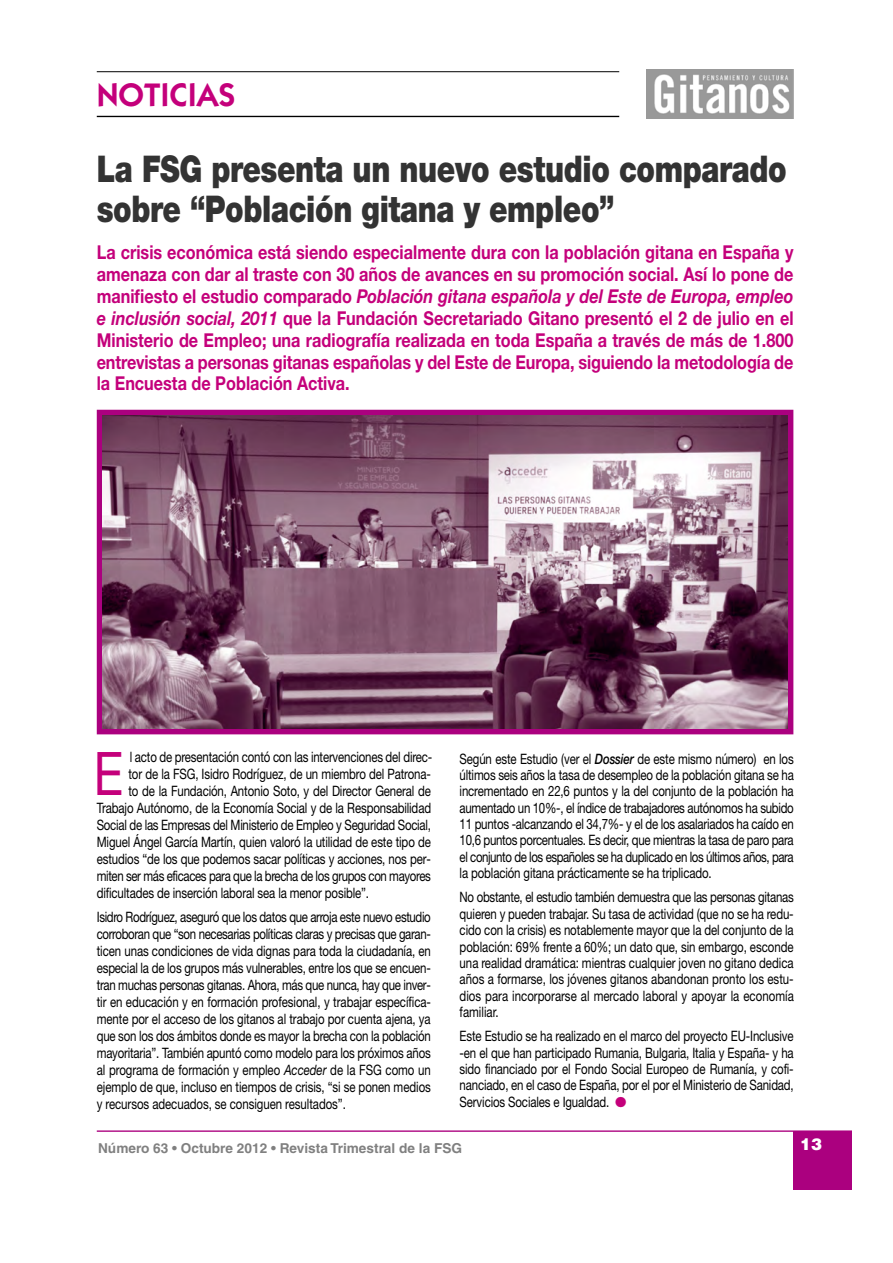
<style>
.page{position:relative;width:893px;height:1263px;background:#fff}
.page>*{position:absolute;margin:0;border:0;box-sizing:border-box;transform-origin:0 0}
.t1{font:60.15px "Helvetica Neue";color:#c4007b;scale:.8 1}
.t2{font:900 36.9px/39.6px "Helvetica Neue";letter-spacing:-.015em;color:#333;scale:.8 1}
.t3{font:600 32.7px "Itc Kabel";color:#c4007b}
.t4{font:700 19.05px/21.9px "Helvetica Neue";color:#c4007b;text-align:justify;scale:.85 1}
.t5{font:900 16.35px "Helvetica";color:#fff}
.t6{font:14.4px/16.4px "Helvetica Neue";letter-spacing:-.01em;color:#000;text-align:justify;scale:.8 1}
.t7{font:14.4px "Helvetica Neue";letter-spacing:-.03em;color:#000;scale:.8 1}
.t8{font:700 13.65px "Helvetica";color:#808080}
.s1{font-style:italic}
.s2{font-weight:500;font-style:italic}
.s3{color:#c4007b}
</style>
<div class="page">
<img style="left:646px;top:70px;width:147px;height:49px">
<hr style="left:97px;top:116px;width:522px;height:1px;background:#000">
<svg style="left:97px;top:72px;width:522px;height:1px"></svg>
<div style="left:793px;top:1131px;width:58px;height:58px;background:#ab007f"></div>
<hr style="left:97px;top:1130px;width:754px;height:2px;background:#ab007f">
<div style="left:97px;top:410px;width:696px;height:324px;border:5px solid #ab007f"></div>
<img style="left:102px;top:415px;width:686px;height:314px">
<h3 class="t3" style="left:97px;top:75px;width:140px">NOTICIAS</h3>
<h2 class="t2" style="left:97px;top:149px;width:864px">La FSG presenta un nuevo estudio comparado sobre “Población gitana y empleo”</h2>
<p class="t4" style="left:97px;top:241px;width:821px">La crisis económica está siendo especialmente dura con la población gitana en España y amenaza con dar al traste con 30 años de avances en su promoción social. Así lo pone de manifiesto el estudio comparado <span class="s1">Población gitana española y del Este de Europa, empleo e inclusión social, 2011</span> que la Fundación Secretariado Gitano presentó el 2 de julio en el Ministerio de Empleo; una radiografía realizada en toda España a través de más de 1.800 entrevistas a personas gitanas españolas y del Este de Europa, siguiendo la metodología de la Encuesta de Población Activa.</p>
<h1 class="t1" style="left:94px;top:737px;width:38px">E</h1>
<p class="t6" style="left:130px;top:748px;width:379px">l acto de presentación contó con las intervenciones del direc-</p>
<p class="t6" style="left:128px;top:765px;width:379px">tor de la FSG, Isidro Rodríguez, de un miembro del Patrona-</p>
<p class="t6" style="left:128px;top:782px;width:380px">to de la Fundación, Antonio Soto, y del Director General de</p>
<p class="t6" style="left:97px;top:799px;width:419px">Trabajo Autónomo, de la Economía Social y de la Responsabilidad</p>
<p class="t6" style="left:97px;top:816px;width:419px">Social de las Empresas del Ministerio de Empleo y Seguridad Social,</p>
<p class="t6" style="left:97px;top:833px;width:419px">Miguel Ángel García Martín, quien valoró la utilidad de este tipo de</p>
<p class="t6" style="left:97px;top:850px;width:419px">estudios “de los que podemos sacar políticas y acciones, nos per-</p>
<p class="t7" style="left:97px;top:867px;width:419px">miten ser más eficaces para que la brecha de los grupos con mayores</p>
<p class="t6" style="left:97px;top:884px;width:342px">dificultades de inserción laboral sea la menor posible”.</p>
<p class="t6" style="left:97px;top:908px;width:419px;line-height:17px">Isidro Rodríguez, aseguró que los datos que arroja este nuevo estudio corroboran que “son necesarias políticas claras y precisas que garan&shy;ticen unas condiciones de vida dignas para toda la ciudadanía, en especial la de los grupos más vulnerables, entre los que se encuen&shy;tran muchas personas gitanas. Ahora, más que nunca, hay que inver&shy;tir en educación y en formación profesional, y trabajar específica&shy;mente por el acceso de los gitanos al trabajo por cuenta ajena, ya que son los dos ámbitos donde es mayor la brecha con la población mayoritaria”. También apuntó como modelo para los próximos años al programa de formación y empleo <span class="s1">Acceder</span> de la FSG como un ejemplo de que, incluso en tiempos de crisis, “si se ponen medios y recursos adecuados, se consiguen resultados”.</p>
<p class="t6" style="left:460px;top:750px;width:419px">Según este Estudio (ver el <span class="s2">Dossier</span> de este mismo número) en los últimos seis años la tasa de desempleo de la población gitana se ha incrementado en 22,6 puntos y la del conjunto de la población ha aumentado un 10%-, el índice de trabajadores autónomos ha subido 11 puntos -alcanzando el 34,7%- y el de los asalariados ha caído en 10,6 puntos porcentuales. Es decir, que mientras la tasa de paro para el conjunto de los españoles se ha duplicado en los últimos años, para la población gitana prácticamente se ha triplicado.</p>
<p class="t6" style="left:460px;top:889px;width:419px">No obstante, el estudio también demuestra que las personas gitanas quieren y pueden trabajar. Su tasa de actividad (que no se ha redu&shy;cido con la crisis) es notablemente mayor que la del conjunto de la población: 69% frente a 60%; un dato que, sin embargo, esconde una realidad dramática: mientras cualquier joven no gitano dedica años a formarse, los jóvenes gitanos abandonan pronto los estu&shy;dios para incorporarse al mercado laboral y apoyar la economía familiar.</p>
<p class="t6" style="left:460px;top:1027px;width:419px">Este Estudio se ha realizado en el marco del proyecto EU-Inclusive -en el que han participado Rumania, Bulgaria, Italia y España- y ha sido financiado por el Fondo Social Europeo de Rumanía, y cofi&shy;nanciado, en el caso de España, por el por el Ministerio de Sanidad, Servicios Sociales e Igualdad. <span class="s3">●</span></p>
<p class="t8" style="left:98px;top:1140px;width:365px">Número 63 • Octubre 2012 • Revista Trimestral de la FSG</p>
<p class="t5" style="left:800px;top:1133px;width:23px">13</p>
</div>
